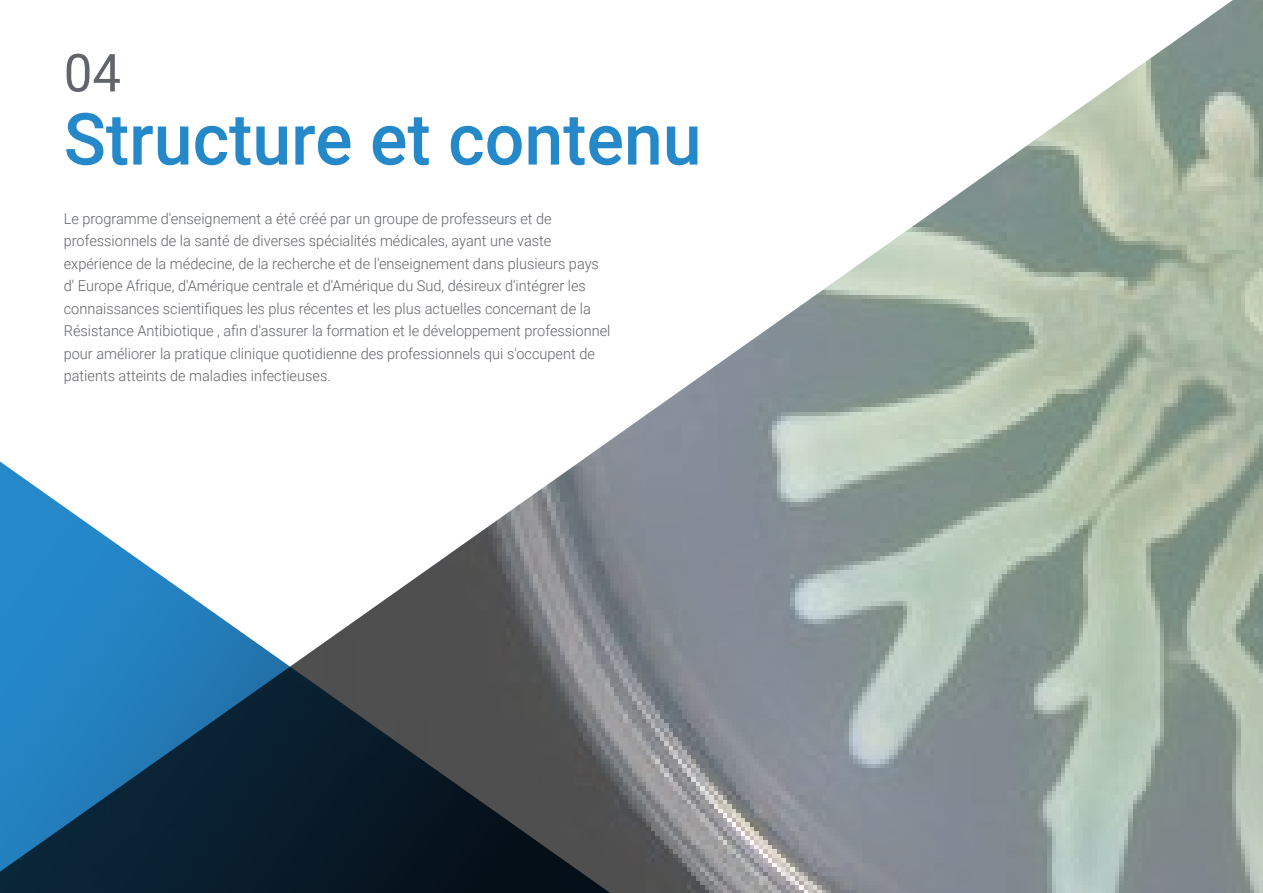
<style>
.page{position:relative;width:1263px;height:893px;background:#fff}
.page>*{position:absolute;margin:0;border:0;box-sizing:border-box;transform-origin:0 0}
.t1{font:500 72px "Roboto";color:#2488c9}
.t2{font:52.5px "Roboto";color:#61646a}
.t3{font:300 15px/22.5px "Roboto";color:#61646a}
</style>
<div class="page">
<img style="left:602px;top:0;width:661px;height:893px">
<svg style="left:0;top:446px;width:640px;height:447px"></svg>
<h2 class="t2" style="left:64px;top:36px;width:59px">04</h2>
<h1 class="t1" style="left:64px;top:89px;width:639px">Structure et contenu</h1>
<p class="t3" style="left:64px;top:207px;width:548px">Le programme d'enseignement a été créé par un groupe de professeurs et de professionnels de la santé de diverses spécialités médicales, ayant une vaste expérience de la médecine, de la recherche et de l'enseignement dans plusieurs pays d' Europe Afrique, d'Amérique centrale et d'Amérique du Sud, désireux d'intégrer les connaissances scientifiques les plus récentes et les plus actuelles concernant de la Résistance Antibiotique , afin d'assurer la formation et le développement professionnel pour améliorer la pratique clinique quotidienne des professionnels qui s'occupent de patients atteints de maladies infectieuses.</p>
</div>
